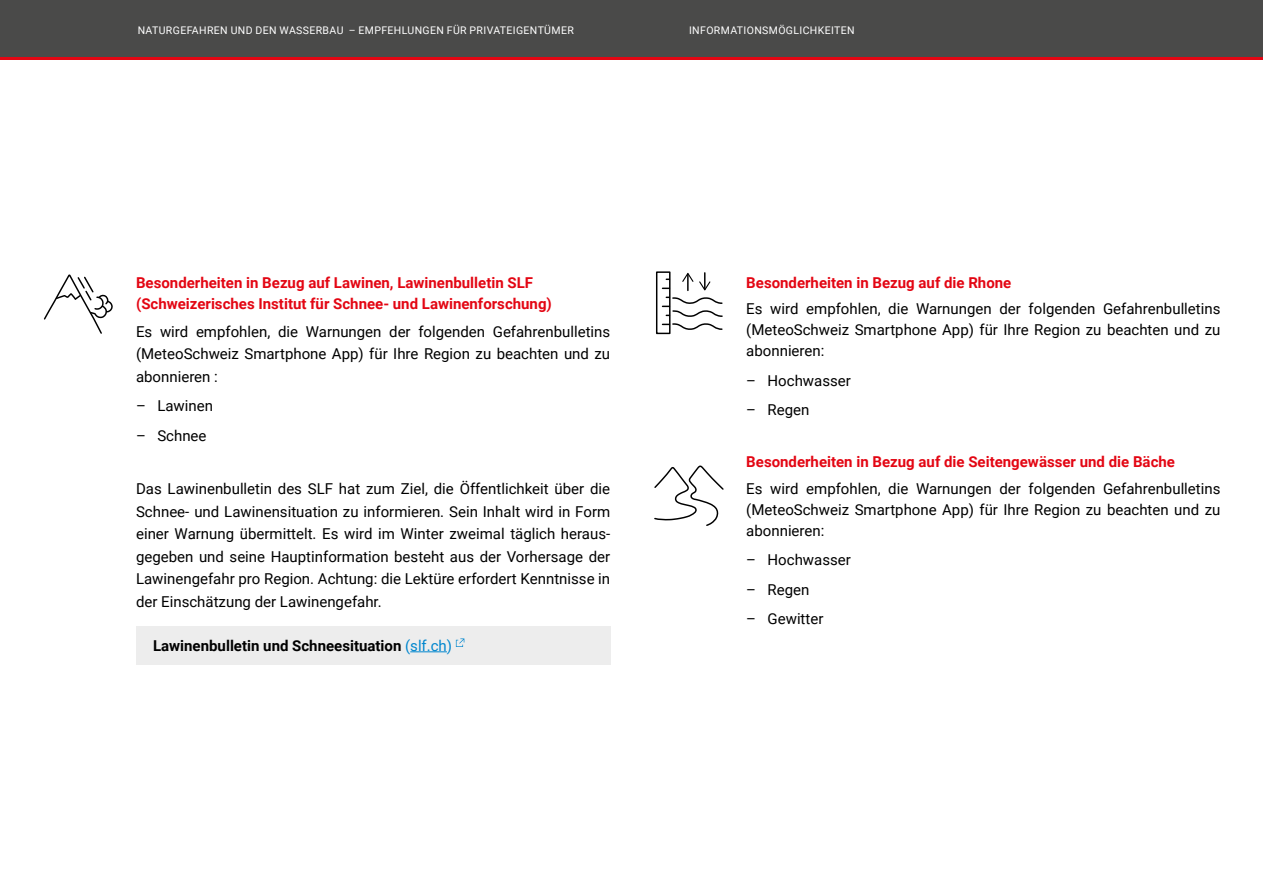
<style>
.page{position:relative;width:1263px;height:893px;background:#fff}
.page>*{position:absolute;margin:0;border:0;box-sizing:border-box;transform-origin:0 0}
.t1{font:15px/22.5px "Roboto";color:#000;text-align:justify}
.t2{font:700 15px/21px "Roboto";color:#e30613}
.t3{font:700 15px "Roboto";color:#000}
.t4{font:10.5px "Roboto";letter-spacing:.035em;color:#fff}
.s1{font-weight:400;color:#0086ce}
</style>
<div class="page">
<div style="left:136px;top:626px;width:474px;height:38px;background:#ededed"></div>
<hr style="left:410px;top:651px;width:37px;height:1px;background:#0086ce">
<svg style="left:456px;top:638px;width:8px;height:9px"></svg>
<svg style="left:44px;top:274px;width:69px;height:60px"></svg>
<svg style="left:654px;top:465px;width:70px;height:61px"></svg>
<div style="left:656px;top:271px;width:14px;height:63px;border:1px solid #000"></div>
<svg style="left:682px;top:273px;width:11px;height:17px"></svg>
<svg style="left:699px;top:273px;width:11px;height:17px"></svg>
<svg style="left:662px;top:296px;width:61px;height:35px"></svg>
<div style="left:0;top:0;width:1263px;height:60px;background:#4a4a49"></div>
<hr style="left:0;top:57px;width:1263px;height:3px;background:#e30613">
<p class="t4" style="left:138px;top:23px;width:438px">NATURGEFAHREN UND DEN WASSERBAU – EMPFEHLUNGEN FÜR PRIVATEIGENTÜMER</p>
<p class="t4" style="left:689px;top:23px;width:167px">INFORMATIONSMÖGLICHKEITEN</p>
<p class="t2" style="left:136px;top:271px;width:417px">Besonderheiten in Bezug auf Lawinen, Lawinenbulletin SLF (Schweizerisches Institut für Schnee- und Lawinenforschung)</p>
<p class="t1" style="left:136px;top:320px;width:476px">Es wird empfohlen, die Warnungen der folgenden Gefahrenbulletins (MeteoSchweiz Smartphone App) für Ihre Region zu beachten und zu abonnieren :</p>
<p class="t1" style="left:136px;top:394px;width:78px">– Lawinen</p>
<p class="t1" style="left:136px;top:424px;width:72px">– Schnee</p>
<p class="t1" style="left:136px;top:477px;width:476px">Das Lawinenbulletin des SLF hat zum Ziel, die Öffentlichkeit über die Schnee- und Lawinensituation zu informieren. Sein Inhalt wird in Form einer Warnung übermittelt. Es wird im Winter zweimal täglich heraus&shy;gegeben und seine Hauptinformation besteht aus der Vorhersage der Lawinengefahr pro Region. Achtung: die Lektüre erfordert Kenntnisse in der Einschätzung der Lawinengefahr.</p>
<p class="t3" style="left:153px;top:635px;width:301px">Lawinenbulletin und Schneesituation <span class="s1">(slf.ch)</span></p>
<p class="t2" style="left:746px;top:271px;width:267px">Besonderheiten in Bezug auf die Rhone</p>
<p class="t1" style="left:746px;top:298px;width:476px;line-height:21px">Es wird empfohlen, die Warnungen der folgenden Gefahrenbulletins (MeteoSchweiz Smartphone App) für Ihre Region zu beachten und zu abonnieren:</p>
<p class="t1" style="left:746px;top:369px;width:106px">– Hochwasser</p>
<p class="t1" style="left:746px;top:398px;width:65px">– Regen</p>
<p class="t2" style="left:746px;top:451px;width:430px">Besonderheiten in Bezug auf die Seitengewässer und die Bäche</p>
<p class="t1" style="left:746px;top:478px;width:476px;line-height:21px">Es wird empfohlen, die Warnungen der folgenden Gefahrenbulletins (MeteoSchweiz Smartphone App) für Ihre Region zu beachten und zu abonnieren:</p>
<p class="t1" style="left:746px;top:548px;width:106px">– Hochwasser</p>
<p class="t1" style="left:746px;top:578px;width:65px">– Regen</p>
<p class="t1" style="left:746px;top:607px;width:79px">– Gewitter</p>
</div>
